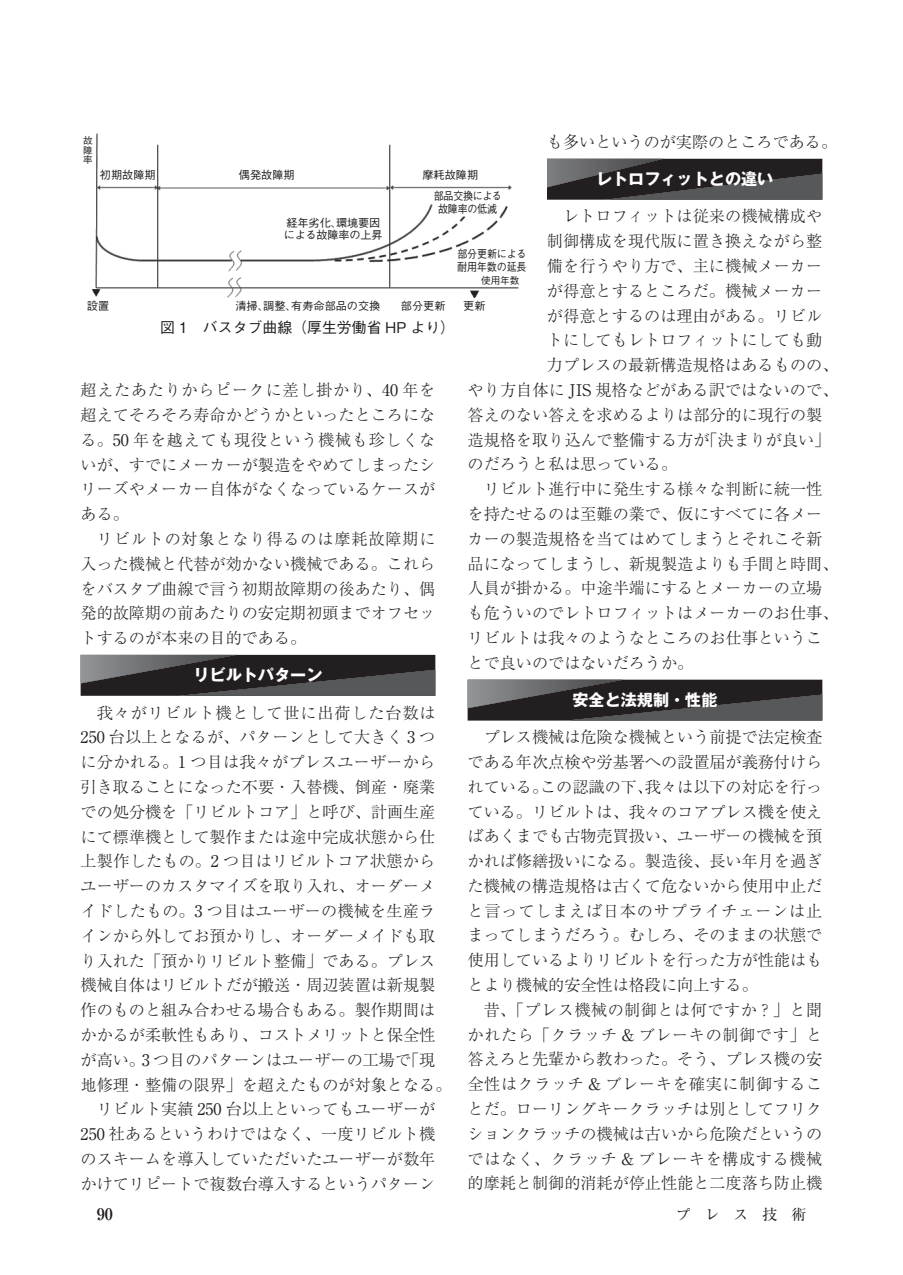
<style>
.page{position:relative;width:903px;height:1275px;background:#fff}
.page>*{position:absolute;margin:0;border:0;box-sizing:border-box;transform-origin:0 0}
.t1{font:300 16.1px/24.8px "Ryumin Pro";color:#231f20;text-align:justify}
.t2{font:700 16.1px "Gothic MB101 Pro";color:#fff}
.t3{font:300 16.1px "Ryumin Pro";letter-spacing:.055em;color:#231f20}
.t4{font:700 16.1px "Ryumin Pro";color:#231f20}
.t5{font:500 14.88px "Gothic BBB Pro";color:#231f20}
.t6{font:14.88px "Ryumin Pro";letter-spacing:.94em;color:#231f20}
.t7{font:500 11.2px/12.8px "Gothic BBB Pr 6";letter-spacing:-.01em;color:#231f20}
.t8{font:500 11.2px/12.8px "Gothic BBB Pr 6";letter-spacing:-.01em;color:#231f20;scale:.9 1}
.t9{font:500 9.62px/9.6px "Gothic BBB Pr 6";color:#231f20;text-align:justify}
.s1{font-weight:400}
</style>
<div class="page">
<svg style="left:81px;top:655px;width:354px;height:41px;background:#3c3a3c"></svg>
<svg style="left:547px;top:159px;width:275px;height:41px;background:#3b393a"></svg>
<svg style="left:468px;top:680px;width:354px;height:41px;background:#3d3b3c"></svg>
<img style="left:92px;top:134px;width:427px;height:164px">
<p class="t9" style="left:83px;top:135px;width:11px">故障率</p>
<p class="t7" style="left:100px;top:168px;width:57px">初期故障期</p>
<p class="t7" style="left:239px;top:168px;width:57px">偶発故障期</p>
<p class="t7" style="left:422px;top:168px;width:57px">摩耗故障期</p>
<p class="t1" style="left:547px;top:128px;width:292px">も多いというのが実際のところである。</p>
<p class="t2" style="left:596px;top:166px;width:179px">レトロフィットとの違い</p>
<p class="t8" style="left:434px;top:189px;width:77px;text-align:center">部品交換による故障率の低減</p>
<p class="t1" style="left:563px;top:203px;width:261px">レトロフィットは従来の機械構成や</p>
<p class="t1" style="left:547px;top:227px;width:277px">制御構成を現代版に置き換えながら整</p>
<p class="t1" style="left:547px;top:252px;width:277px">備を行うやり方で、主に機械メーカー</p>
<p class="t1" style="left:547px;top:277px;width:277px">が得意とするところだ。機械メーカー</p>
<p class="t1" style="left:547px;top:302px;width:277px">が得意とするのは理由がある。リビル</p>
<p class="t1" style="left:547px;top:327px;width:277px">トにしてもレトロフィットにしても動</p>
<p class="t1" style="left:547px;top:351px;width:293px">力プレスの最新構造規格はあるものの、</p>
<p class="t1" style="left:468px;top:376px;width:372px">やり方自体に <span class="s1">JIS</span> 規格などがある訳ではないので、</p>
<p class="t1" style="left:468px;top:401px;width:356px">答えのない答えを求めるよりは部分的に現行の製</p>
<p class="t1" style="left:468px;top:426px;width:364px">造規格を取り込んで整備する方が「決まりが良い」</p>
<p class="t1" style="left:468px;top:451px;width:211px">のだろうと私は思っている。</p>
<p class="t1" style="left:484px;top:475px;width:340px">リビルト進行中に発生する様々な判断に統一性</p>
<p class="t1" style="left:468px;top:500px;width:356px">を持たせるのは至難の業で、仮にすべてに各メー</p>
<p class="t1" style="left:468px;top:525px;width:356px">カーの製造規格を当てはめてしまうとそれこそ新</p>
<p class="t1" style="left:468px;top:550px;width:372px">品になってしまうし、新規製造よりも手間と時間、</p>
<p class="t1" style="left:468px;top:575px;width:356px">人員が掛かる。中途半端にするとメーカーの立場</p>
<p class="t1" style="left:468px;top:599px;width:372px">も危ういのでレトロフィットはメーカーのお仕事、</p>
<p class="t1" style="left:468px;top:624px;width:356px">リビルトは我々のようなところのお仕事というこ</p>
<p class="t1" style="left:468px;top:649px;width:227px">とで良いのではないだろうか。</p>
<p class="t7" style="left:284px;top:215px;width:100px">経年劣化、環境要因による故障率の上昇</p>
<p class="t8" style="left:457px;top:247px;width:79px">部分更新による耐用年数の延長</p>
<p class="t9" style="left:481px;top:275px;width:40px">使用年数</p>
<p class="t7" style="left:235px;top:299px;width:147px">清掃、調整、有寿命部品の交換</p>
<p class="t7" style="left:401px;top:299px;width:46px">部分更新</p>
<p class="t7" style="left:463px;top:299px;width:24px">更新</p>
<p class="t7" style="left:87px;top:299px;width:24px">設置</p>
<p class="t5" style="left:160px;top:315px;width:297px">図 1　バスタブ曲線（厚生労働省 HP より）</p>
<p class="t1" style="left:81px;top:376px;width:356px">超えたあたりからピークに差し掛かり、<span class="s1">40</span> 年を超えてそろそろ寿命かどうかといったところになる。<span class="s1">50</span> 年を越えても現役という機械も珍しくないが、すでにメーカーが製造をやめてしまったシリーズやメーカー自体がなくなっているケースがある。</p>
<p class="t1" style="left:81px;top:525px;width:356px;text-indent:16px">リビルトの対象となり得るのは摩耗故障期に入った機械と代替が効かない機械である。これらをバスタブ曲線で言う初期故障期の後あたり、偶発的故障期の前あたりの安定期初頭までオフセットするのが本来の目的である。</p>
<p class="t2" style="left:193px;top:662px;width:130px">リビルトパターン</p>
<p class="t3" style="left:97px;top:700px;width:340px">我々がリビルト機として世に出荷した台数は</p>
<p class="t1" style="left:81px;top:724px;width:356px"><span class="s1">250</span> 台以上となるが、パターンとして大きく <span class="s1">3</span> つ</p>
<p class="t1" style="left:81px;top:748px;width:356px">に分かれる。<span class="s1">1</span> つ目は我々がプレスユーザーから</p>
<p class="t1" style="left:81px;top:773px;width:356px">引き取ることになった不要・入替機、倒産・廃業</p>
<p class="t1" style="left:81px;top:798px;width:356px">での処分機を「リビルトコア」と呼び、計画生産</p>
<p class="t1" style="left:81px;top:823px;width:356px">にて標準機として製作または途中完成状態から仕</p>
<p class="t1" style="left:81px;top:848px;width:356px">上製作したもの。<span class="s1">2</span> つ目はリビルトコア状態から</p>
<p class="t1" style="left:81px;top:872px;width:356px">ユーザーのカスタマイズを取り入れ、オーダーメ</p>
<p class="t1" style="left:81px;top:897px;width:356px">イドしたもの。<span class="s1">3</span> つ目はユーザーの機械を生産ラ</p>
<p class="t1" style="left:81px;top:922px;width:356px">インから外してお預かりし、オーダーメイドも取</p>
<p class="t1" style="left:81px;top:947px;width:356px">り入れた「預かりリビルト整備」である。プレス</p>
<p class="t1" style="left:81px;top:972px;width:356px">機械自体はリビルトだが搬送・周辺装置は新規製</p>
<p class="t1" style="left:81px;top:996px;width:356px">作のものと組み合わせる場合もある。製作期間は</p>
<p class="t1" style="left:81px;top:1021px;width:356px">かかるが柔軟性もあり、コストメリットと保全性</p>
<p class="t1" style="left:81px;top:1046px;width:356px">が高い。<span class="s1">3</span> つ目のパターンはユーザーの工場で「現</p>
<p class="t1" style="left:81px;top:1071px;width:372px">地修理・整備の限界」を超えたものが対象となる。</p>
<p class="t1" style="left:97px;top:1096px;width:340px">リビルト実績 <span class="s1">250</span> 台以上といってもユーザーが</p>
<p class="t1" style="left:81px;top:1120px;width:356px"><span class="s1">250</span> 社あるというわけではなく、一度リビルト機</p>
<p class="t1" style="left:81px;top:1145px;width:356px">のスキームを導入していただいたユーザーが数年</p>
<p class="t1" style="left:81px;top:1170px;width:356px">かけてリピートで複数台導入するというパターン</p>
<p class="t2" style="left:572px;top:687px;width:147px">安全と法規制・性能</p>
<p class="t1" style="left:468px;top:723px;width:356px;text-indent:16px">プレス機械は危険な機械という前提で法定検査である年次点検や労基署への設置届が義務付けられている。この認識の下、我々は以下の対応を行っている。リビルトは、我々のコアプレス機を使えばあくまでも古物売買扱い、ユーザーの機械を預かれば修繕扱いになる。製造後、長い年月を過ぎた機械の構造規格は古くて危ないから使用中止だと言ってしまえば日本のサプライチェーンは止まってしまうだろう。むしろ、そのままの状態で使用しているよりリビルトを行った方が性能はもとより機械的安全性は格段に向上する。</p>
<p class="t1" style="left:468px;top:996px;width:356px;text-indent:16px">昔、「プレス機械の制御とは何ですか？」と聞かれたら「クラッチ <span class="s1">&amp;</span> ブレーキの制御です」と答えろと先輩から教わった。そう、プレス機の安全性はクラッチ <span class="s1">&amp;</span> ブレーキを確実に制御することだ。ローリングキークラッチは別としてフリクションクラッチの機械は古いから危険だというのではなく、クラッチ <span class="s1">&amp;</span> ブレーキを構成する機械的摩耗と制御的消耗が停止性能と二度落ち防止機</p>
<p class="t4" style="left:97px;top:1201px;width:18px">90</p>
<p class="t6" style="left:676px;top:1203px;width:132px">プレス技術</p>
</div>
